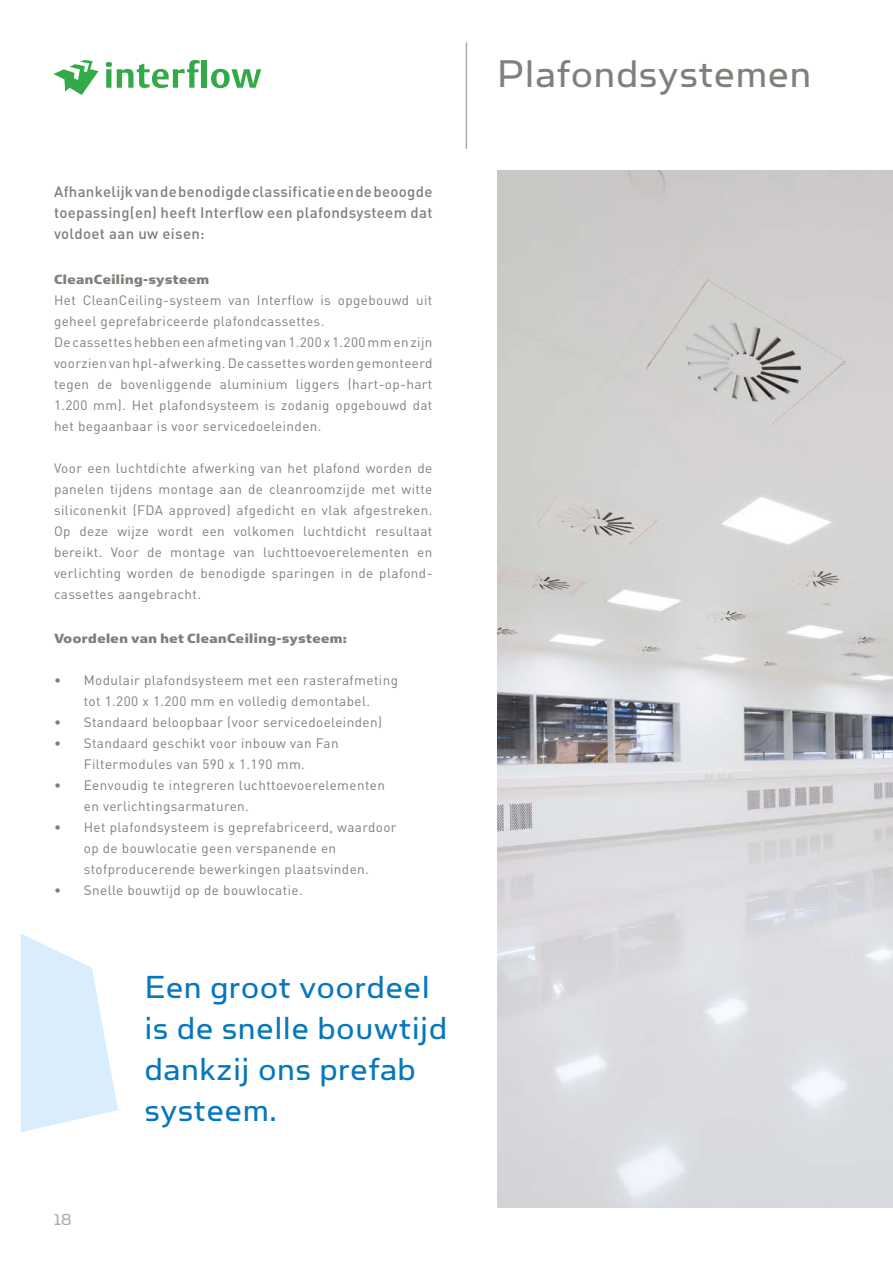
<style>
.page{position:relative;width:893px;height:1263px;background:#fff}
.page>*{position:absolute;margin:0;border:0;box-sizing:border-box;transform-origin:0 0}
.t1{font:43.5px "Simian Text Orangutan";letter-spacing:.03em;color:#807f79}
.t2{font:36px/40.8px "Simian Text Orangutan";letter-spacing:.03em;color:#0777bd}
.t3{font:18px "Simian Display Orangutan";color:#acaba2}
.t4{font:500 15px/21px "DIN";letter-spacing:.02em;color:#807f79;text-align:justify}
.t5{font:15px "Simian Text Chimpanzee";letter-spacing:.03em;color:#807f79}
.t6{font:13.5px/21px "DIN";letter-spacing:.03em;color:#807f79}
</style>
<div class="page">
<hr style="left:466px;top:43px;width:1px;height:106px;background:#acaba2">
<img style="left:497px;top:170px;width:396px;height:1038px">
<svg style="left:21px;top:934px;width:97px;height:198px"></svg>
<svg style="left:106px;top:60px;width:94px;height:28px"></svg>
<div style="left:202px;top:60px;width:5px;height:28px;background:#31aa47"></div>
<svg style="left:211px;top:69px;width:50px;height:19px"></svg>
<svg style="left:54px;top:60px;width:45px;height:35px"></svg>
<p class="t4" style="left:54px;top:181px;width:380px">Afhankelijk van de benodigde classificatie en de beoogde toepassing(en) heeft Interflow een plafondsysteem dat voldoet aan uw eisen:</p>
<p class="t5" style="left:54px;top:271px;width:157px">CleanCeiling-systeem</p>
<p class="t6" style="left:54px;top:290px;width:380px">Het CleanCeiling-systeem van Interflow is opgebouwd uit geheel geprefabriceerde plafondcassettes.<br>De cassettes hebben een afmeting van 1.200 x 1.200 mm en zijn voorzien van hpl-afwerking. De cassettes worden gemonteerd tegen de bovenliggende aluminium liggers (hart-op-hart 1.200 mm). Het plafondsysteem is zodanig opgebouwd dat het begaanbaar is voor servicedoeleinden.</p>
<p class="t6" style="left:54px;top:458px;width:380px;text-align:justify">Voor een luchtdichte afwerking van het plafond worden de panelen tijdens montage aan de cleanroomzijde met witte siliconenkit (FDA approved) afgedicht en vlak afgestreken.<br>Op deze wijze wordt een volkomen luchtdicht resultaat bereikt. Voor de montage van luchttoevoerelementen en verlichting worden de benodigde sparingen in de plafond&shy;cassettes aangebracht.</p>
<p class="t5" style="left:54px;top:630px;width:294px">Voordelen van het CleanCeiling-systeem:</p>
<p class="t6" style="left:54px;top:669px;width:346px;text-align:center">• Modulair plafondsysteem met een rasterafmeting tot 1.200 x 1.200 mm en volledig demontabel.</p>
<p class="t6" style="left:54px;top:711px;width:330px">• Standaard beloopbaar (voor servicedoeleinden)</p>
<p class="t6" style="left:54px;top:732px;width:286px;text-align:center">• Standaard geschikt voor inbouw van Fan<br>Filtermodules van 590 x 1.190 mm.</p>
<p class="t6" style="left:84px;top:774px;width:303px;text-indent:-30px">• Eenvoudig te integreren luchttoevoerelementen en verlichtingsarmaturen.</p>
<p class="t6" style="left:84px;top:816px;width:314px;text-indent:-30px">• Het plafondsysteem is geprefabriceerd, waardoor op de bouwlocatie geen verspanende en stofproducerende bewerkingen plaatsvinden.</p>
<p class="t6" style="left:54px;top:879px;width:250px">• Snelle bouwtijd op de bouwlocatie.</p>
<h3 class="t3" style="left:54px;top:1210px;width:19px">18</h3>
<h2 class="t2" style="left:145px;top:966px;width:304px">Een groot voordeel is de snelle bouwtijd dankzij ons prefab systeem.</h2>
<h1 class="t1" style="left:497px;top:50px;width:315px">Plafondsystemen</h1>
</div>
